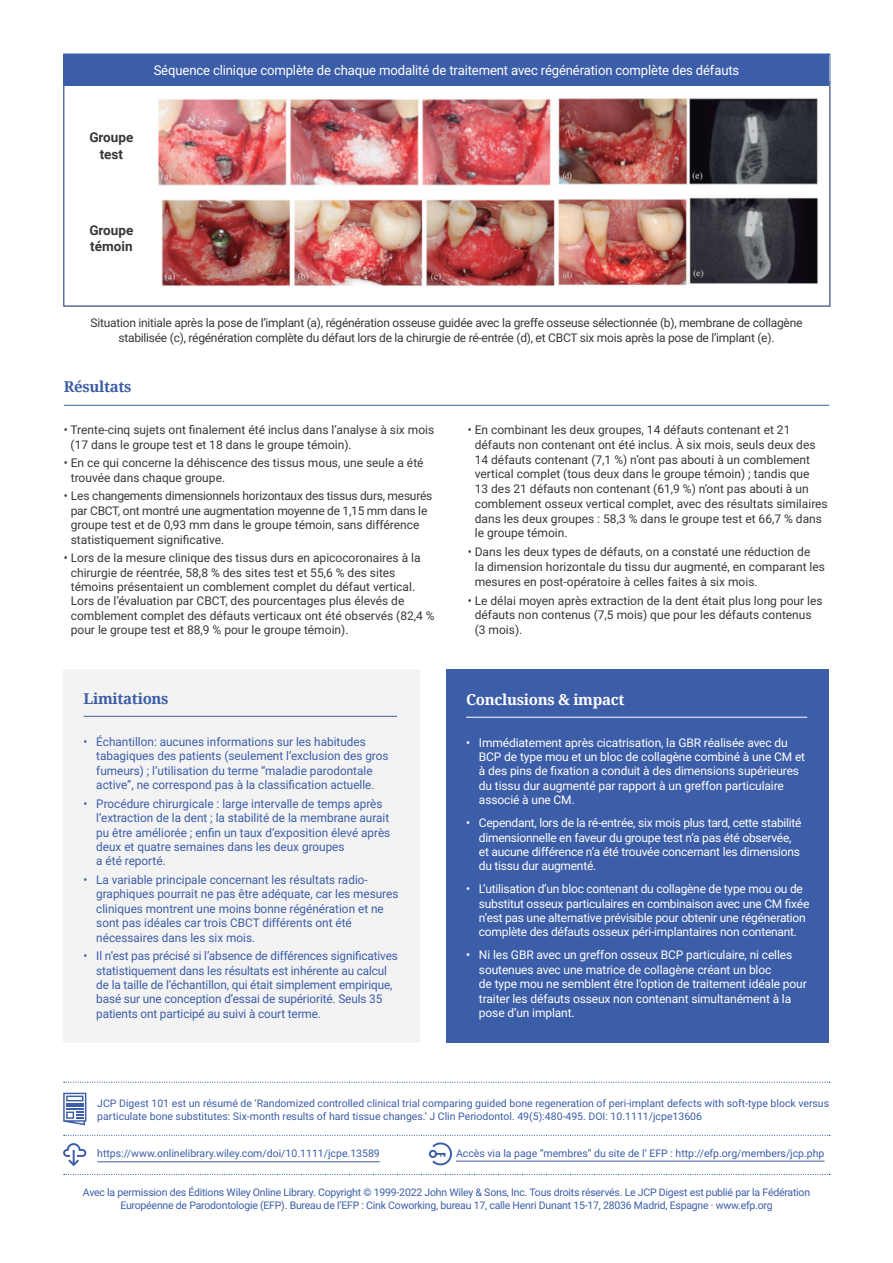
<style>
.page{position:relative;width:893px;height:1263px;background:#fff}
.page>*{position:absolute;margin:0;border:0;box-sizing:border-box;transform-origin:0 0}
.t1{font:700 15px "Noto Serif";letter-spacing:-.02em;color:#3c5da8}
.t2{font:700 15px "Noto Serif";letter-spacing:-.02em;color:#fff}
.t3{font:13.5px "Roboto";letter-spacing:-.01em;color:#fff}
.t4{font:700 13.5px/16.2px "Roboto";color:#363838;text-align:center}
.t5{font:12px/14.7px "Roboto";color:#363838}
.t6{font:12px/14.4px "Roboto";color:#3c5da8}
.t7{font:12px/14.4px "Roboto";letter-spacing:-.02em;color:#fff}
.t8{font:12px/14.4px "Roboto";letter-spacing:-.02em;color:#363838;text-align:center}
.t9{font:10.5px/12.6px "Roboto";color:#3c5da8}
.t10{font:10.5px/12.6px "Roboto";letter-spacing:-.02em;color:#3c5da8;text-align:center}
</style>
<div class="page">
<img style="left:66px;top:85px;width:762px;height:201px">
<div style="left:84px;top:132px;width:55px;height:27px;background:#fff"></div>
<div style="left:64px;top:669px;width:356px;height:374px;background:#f3f3f3"></div>
<hr style="left:84px;top:716px;width:313px;height:1px;background:#3c5da8">
<div style="left:446px;top:669px;width:383px;height:374px;background:#3c5da8"></div>
<div style="left:68px;top:221px;width:30px;height:35px;background:#fff"></div>
<div style="left:82px;top:225px;width:59px;height:26px;background:#fff"></div>
<svg style="left:64px;top:1174px;width:766px;height:1px"></svg>
<svg style="left:64px;top:1081px;width:766px;height:2px"></svg>
<svg style="left:63px;top:1093px;width:23px;height:32px"></svg>
<svg style="left:63px;top:1135px;width:767px;height:32px"></svg>
<hr style="left:64px;top:405px;width:765px;height:1px;background:#3c5da8">
<hr style="left:466px;top:717px;width:341px;height:1px;background:#fff">
<div style="left:64px;top:54px;width:765px;height:31px;background:#3c5da8"></div>
<p class="t3" style="left:154px;top:61px;width:587px">Séquence clinique complète de chaque modalité de traitement avec régénération complète des défauts</p>
<p class="t4" style="left:89px;top:129px;width:45px">Groupe test</p>
<p class="t4" style="left:89px;top:221px;width:45px;text-align:left">Groupe témoin</p>
<p class="t8" style="left:91px;top:315px;width:713px">Situation initiale après la pose de l’implant (a), régénération osseuse guidée avec la greffe osseuse sélectionnée (b), membrane de collagène stabilisée (c), régénération complète du défaut lors de la chirurgie de ré-entrée (d), et CBCT six mois après la pose de l’implant (e).</p>
<p class="t1" style="left:64px;top:376px;width:69px">Résultats</p>
<p class="t5" style="left:71px;top:422px;width:365px;text-indent:-7px">• Trente-cinq sujets ont finalement été inclus dans l’analyse à six mois (17 dans le groupe test et 18 dans le groupe témoin).</p>
<p class="t5" style="left:71px;top:455px;width:354px;text-indent:-7px">• En ce qui concerne la déhiscence des tissus mous, une seule a été trouvée dans chaque groupe.</p>
<p class="t8" style="left:71px;top:488px;width:363px;text-align:left;text-indent:-7px">• Les changements dimensionnels horizontaux des tissus durs, mesurés par CBCT, ont montré une augmentation moyenne de 1,15 mm dans le groupe test et de 0,93 mm dans le groupe témoin, sans différence statistiquement significative.</p>
<p class="t5" style="left:71px;top:550px;width:365px;text-indent:-7px">• Lors de la mesure clinique des tissus durs en apicocoronaires à la chirurgie de réentrée, 58,8 % des sites test et 55,6 % des sites témoins présentaient un comblement complet du défaut vertical.<br>Lors de l’évaluation par CBCT, des pourcentages plus élevés de comblement complet des défauts verticaux ont été observés (82,4 % pour le groupe test et 88,9 % pour le groupe témoin).</p>
<p class="t5" style="left:475px;top:422px;width:354px;text-indent:-7px">• En combinant les deux groupes, 14 défauts contenant et 21 défauts non contenant ont été inclus. À six mois, seuls deux des 14 défauts contenant (7,1 %) n’ont pas abouti à un comblement vertical complet (tous deux dans le groupe témoin) ; tandis que<br>13 des 21 défauts non contenant (61,9 %) n’ont pas abouti à un comblement osseux vertical complet, avec des résultats similaires dans les deux groupes : 58,3 % dans le groupe test et 66,7 % dans le groupe témoin.</p>
<p class="t5" style="left:475px;top:544px;width:352px;text-indent:-7px">• Dans les deux types de défauts, on a constaté une réduction de<br>la dimension horizontale du tissu dur augmenté, en comparant les mesures en post-opératoire à celles faites à six mois.</p>
<p class="t5" style="left:475px;top:593px;width:349px;text-indent:-7px">• Le délai moyen après extraction de la dent était plus long pour les défauts non contenus (7,5 mois) que pour les défauts contenus (3 mois).</p>
<p class="t1" style="left:84px;top:688px;width:87px">Limitations</p>
<p class="t2" style="left:466px;top:689px;width:160px">Conclusions &amp; impact</p>
<p class="t6" style="left:96px;top:734px;width:294px;text-indent:-13px">• Échantillon: aucunes informations sur les habitudes tabagiques des patients (seulement l’exclusion des gros fumeurs) ; l’utilisation du terme “maladie parodontale active”, ne correspond pas à la classification actuelle.</p>
<p class="t6" style="left:96px;top:796px;width:296px;text-indent:-13px">• Procédure chirurgicale : large intervalle de temps après l’extraction de la dent ; la stabilité de la membrane aurait pu être améliorée ; enfin un taux d’exposition élevé après deux et quatre semaines dans les deux groupes<br>a été reporté.</p>
<p class="t6" style="left:96px;top:872px;width:304px;text-indent:-13px">• La variable principale concernant les résultats radio&shy;graphiques pourrait ne pas être adéquate, car les mesures cliniques montrent une moins bonne régénération et ne sont pas idéales car trois CBCT différents ont été nécessaires dans les six mois.</p>
<p class="t6" style="left:96px;top:948px;width:303px;text-indent:-13px">• Il n’est pas précisé si l’absence de différences significatives statistiquement dans les résultats est inhérente au calcul de la taille de l’échantillon, qui était simplement empirique, basé sur une conception d’essai de supériorité. Seuls 35 patients ont participé au suivi à court terme.</p>
<p class="t7" style="left:479px;top:735px;width:328px;text-indent:-13px">• Immédiatement après cicatrisation, la GBR réalisée avec du BCP de type mou et un bloc de collagène combiné à une CM et à des pins de fixation a conduit à des dimensions supérieures du tissu dur augmenté par rapport à un greffon particulaire associé à une CM.</p>
<p class="t7" style="left:479px;top:815px;width:324px;text-indent:-13px">• Cependant, lors de la ré-entrée, six mois plus tard, cette stabilité dimensionnelle en faveur du groupe test n’a pas été observée, et aucune différence n’a été trouvée concernant les dimensions du tissu dur augmenté.</p>
<p class="t7" style="left:479px;top:881px;width:332px;text-indent:-13px">• L’utilisation d’un bloc contenant du collagène de type mou ou de substitut osseux particulaires en combinaison avec une CM fixée n’est pas une alternative prévisible pour obtenir une régéneration complète des défauts osseux péri-implantaires non contenant.</p>
<p class="t7" style="left:479px;top:947px;width:329px;text-indent:-13px">• Ni les GBR avec un greffon osseux BCP particulaire, ni celles soutenues avec une matrice de collagène créant un bloc<br>de type mou ne semblent être l’option de traitement idéale pour traiter les défauts osseux non contenant simultanément à la pose d’un implant.</p>
<p class="t9" style="left:97px;top:1096px;width:733px">JCP Digest 101 est un résumé de ‘Randomized controlled clinical trial comparing guided bone regeneration of peri-implant defects with soft-type block versus particulate bone substitutes: Six-month results of hard tissue changes.’ J Clin Periodontol. 49(5):480-495. DOI: 10.1111/jcpe13606</p>
<p class="t9" style="left:97px;top:1147px;width:284px">https://www.onlinelibrary.wiley.com/doi/10.1111/jcpe.13589</p>
<p class="t9" style="left:456px;top:1146px;width:370px">Accès via la page “membres” du site de l’ EFP : http://efp.org/members/jcp.php</p>
<p class="t10" style="left:83px;top:1186px;width:729px">Avec la permission des Éditions Wiley Online Library. Copyright © 1999-2022 John Wiley &amp; Sons, Inc. Tous droits réservés. Le JCP Digest est publié par la Fédération<br>Européenne de Parodontologie (EFP). Bureau de l’EFP : Cink Coworking, bureau 17, calle Henri Dunant 15-17, 28036 Madrid, Espagne · www.efp.org</p>
</div>
